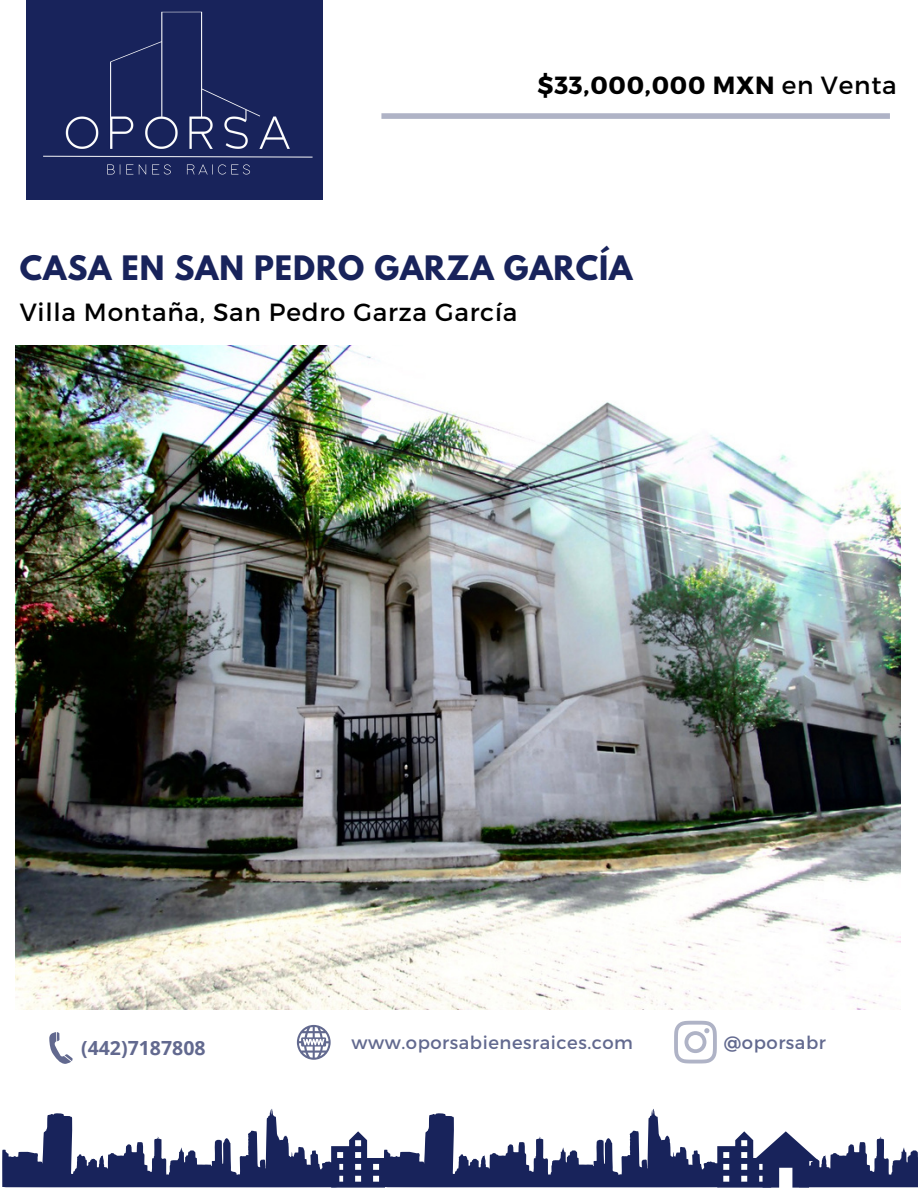
<style>
.page{position:relative;width:918px;height:1188px;background:#fff}
.page>*{position:absolute;margin:0;border:0;box-sizing:border-box;transform-origin:0 0}
.t1{font:700 29.85px "League Spartan";letter-spacing:.03em;color:#18235b}
.t2{font:24.9px "Montserrat";letter-spacing:.03em;color:#000}
.t3{font:700 24.9px "Montserrat";letter-spacing:.03em;color:#000}
.t4{font:700 19.5px "Open Sans";color:#62698f}
.t5{font:18px "Montserrat";letter-spacing:.03em;color:#62698f}
.s1{font-weight:400}
</style>
<div class="page">
<div style="left:26px;top:0;width:296px;height:199px;background:#18235b"></div>
<div style="left:381px;top:113px;width:509px;height:6px;background:#afb3c6"></div>
<svg style="left:2px;top:1108px;width:916px;height:80px"></svg>
<svg style="left:49px;top:1032px;width:24px;height:32px"></svg>
<svg style="left:297px;top:1025px;width:34px;height:35px"></svg>
<svg style="left:674px;top:1021px;width:43px;height:43px"></svg>
<img style="left:16px;top:345px;width:885px;height:665px">
<h2 class="t3" style="left:538px;top:69px;width:361px">$33,000,000 MXN <span class="s1">en Venta</span></h2>
<h1 class="t1" style="left:20px;top:254px;width:615px">CASA EN SAN PEDRO GARZA GARCÍA</h1>
<h2 class="t2" style="left:20px;top:296px;width:499px">Villa Montaña, San Pedro Garza García</h2>
<p class="t4" style="left:81px;top:1034px;width:126px">(442)7187808</p>
<p class="t5" style="left:352px;top:1031px;width:283px">www.oporsabienesraices.com</p>
<p class="t5" style="left:724px;top:1030px;width:104px">@oporsabr</p>
</div>
